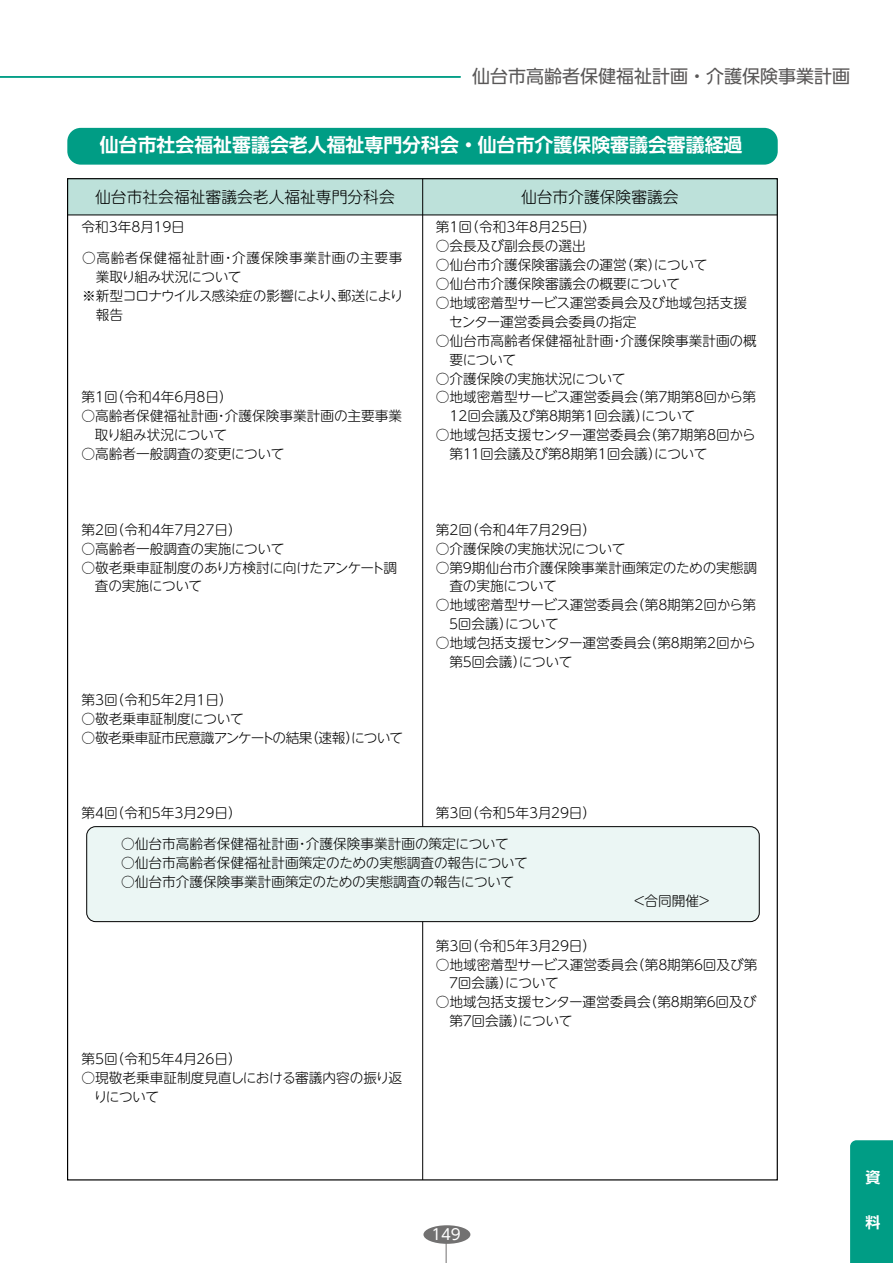
<style>
.page{position:relative;width:893px;height:1263px;background:#fff}
.page>*{position:absolute;margin:0;border:0;box-sizing:border-box;transform-origin:0 0}
.t1{font:700 18.9px "UD Shin Go Pr 6 De";color:#fff}
.t2{font:18px "UD Shin Go Pro";color:#595757}
.t3{font:300 15.75px "UD Shin M Go Pr 6";color:#000}
.t4{font:15px "UD Shin Go Pro";color:#fff}
.t5{font:700 15px "UD Shin Go Pro De";color:#fff}
.t6{font:300 13.65px/18.9px "UD Shin M Go Pr 6";color:#000}
.t7{font:300 13.65px/18.9px "UD Shin M Go Pr 6";letter-spacing:-.025em;color:#000}
.t8{font:300 13.65px "UD Shin M Go Pr 6";letter-spacing:-.035em;color:#000}
.t9{font:300 13.65px "UD Shin M Go Pr 6";letter-spacing:-.04em;color:#000}
.t10{font:300 13.65px "UD Shin M Go Pr 6";letter-spacing:.045em;color:#000}
</style>
<div class="page">
<div style="left:423px;top:1225px;width:47px;height:19px;background:#727171;border-radius:50%"></div>
<svg style="left:446px;top:1244px;width:1px;height:19px"></svg>
<hr style="left:0;top:76px;width:461px;height:2px;background:#009d85">
<div style="left:67px;top:179px;width:710px;height:36px;background:#bde1da"></div>
<hr style="left:68px;top:215px;width:709px;height:1px;background:#000">
<hr style="left:422px;top:179px;width:1px;height:1001px;background:#000">
<div style="left:67px;top:128px;width:711px;height:37px;background:#009d85;border-radius:13px"></div>
<div style="left:87px;top:827px;width:672px;height:95px;background:#ebf6f4;border-radius:9px"></div>
<div style="left:87px;top:826px;width:672px;height:96px;border:1px solid #000;border-radius:9px"></div>
<div style="left:850px;top:1140px;width:43px;height:123px;background:#009d85"></div>
<h2 class="t2" style="left:472px;top:62px;width:379px">仙台市高齢者保健福祉計画・介護保険事業計画</h2>
<h1 class="t1" style="left:100px;top:130px;width:644px">仙台市社会福祉審議会老人福祉専門分科会・仙台市介護保険審議会審議経過</h1>
<p class="t3" style="left:95px;top:184px;width:301px">仙台市社会福祉審議会老人福祉専門分科会</p>
<p class="t3" style="left:521px;top:184px;width:159px">仙台市介護保険審議会</p>
<p class="t6" style="left:81px;top:217px;width:105px">令和3年8月19日</p>
<p class="t10" style="left:82px;top:247px;width:322px">○高齢者保健福祉計画・介護保険事業計画の主要事</p>
<p class="t7" style="left:96px;top:266px;width:147px">業取り組み状況について</p>
<p class="t9" style="left:82px;top:284px;width:323px">※新型コロナウイルス感染症の影響により、郵送により</p>
<p class="t6" style="left:96px;top:304px;width:29px">報告</p>
<p class="t6" style="left:81px;top:387px;width:152px">第1回（令和4年6月8日）</p>
<p class="t6" style="left:95px;top:406px;width:309px;text-indent:-14px">○高齢者保健福祉計画・介護保険事業計画の主要事業取り組み状況について</p>
<p class="t6" style="left:81px;top:444px;width:205px">○高齢者一般調査の変更について</p>
<p class="t6" style="left:81px;top:519px;width:162px">第2回（令和4年7月27日）</p>
<p class="t6" style="left:81px;top:538px;width:205px">○高齢者一般調査の実施について</p>
<p class="t7" style="left:95px;top:557px;width:304px;text-indent:-14px">○敬老乗車証制度のあり方検討に向けたアンケート調査の実施について</p>
<p class="t6" style="left:81px;top:689px;width:152px">第3回（令和5年2月1日）</p>
<p class="t6" style="left:81px;top:708px;width:164px">○敬老乗車証制度について</p>
<p class="t8" style="left:81px;top:726px;width:323px">○敬老乗車証市民意識アンケートの結果（速報）について</p>
<p class="t6" style="left:81px;top:803px;width:162px">第4回（令和5年3月29日）</p>
<p class="t6" style="left:436px;top:217px;width:162px">第1回（令和3年8月25日）</p>
<p class="t6" style="left:436px;top:236px;width:151px">○会長及び副会長の選出</p>
<p class="t6" style="left:436px;top:255px;width:273px">○仙台市介護保険審議会の運営（案）について</p>
<p class="t6" style="left:436px;top:274px;width:246px">○仙台市介護保険審議会の概要について</p>
<p class="t6" style="left:449px;top:293px;width:300px;text-indent:-13px">○地域密着型サービス運営委員会及び地域包括支援センター運営委員会委員の指定</p>
<p class="t6" style="left:449px;top:330px;width:309px;text-indent:-14px">○仙台市高齢者保健福祉計画・介護保険事業計画の概要について</p>
<p class="t6" style="left:436px;top:368px;width:191px">○介護保険の実施状況について</p>
<p class="t6" style="left:449px;top:387px;width:308px;text-indent:-14px">○地域密着型サービス運営委員会（第７期第8回から第<br>12回会議及び第８期第1回会議）について</p>
<p class="t6" style="left:449px;top:425px;width:308px;text-indent:-14px">○地域包括支援センター運営委員会（第７期第8回から第１１回会議及び第８期第1回会議）について</p>
<p class="t6" style="left:436px;top:519px;width:162px">第2回（令和4年7月29日）</p>
<p class="t6" style="left:436px;top:538px;width:191px">○介護保険の実施状況について</p>
<p class="t6" style="left:449px;top:557px;width:309px;text-indent:-14px">○第９期仙台市介護保険事業計画策定のための実態調査の実施について</p>
<p class="t6" style="left:447px;top:595px;width:311px;text-indent:-11px">○地域密着型サービス運営委員会（第８期第2回から第<br>５回会議）について</p>
<p class="t6" style="left:449px;top:633px;width:308px;text-indent:-14px">○地域包括支援センター運営委員会（第８期第2回から第５回会議）について</p>
<p class="t6" style="left:436px;top:803px;width:162px">第3回（令和5年3月29日）</p>
<p class="t6" style="left:121px;top:834px;width:389px">○仙台市高齢者保健福祉計画・介護保険事業計画の策定について</p>
<p class="t6" style="left:121px;top:853px;width:408px">○仙台市高齢者保健福祉計画策定のための実態調査の報告について</p>
<p class="t6" style="left:121px;top:872px;width:394px">○仙台市介護保険事業計画策定のための実態調査の報告について</p>
<p class="t6" style="left:632px;top:891px;width:80px">＜合同開催＞</p>
<p class="t6" style="left:81px;top:1049px;width:162px">第5回（令和5年4月26日）</p>
<p class="t6" style="left:94px;top:1067px;width:310px;text-indent:-12px">○現敬老乗車証制度見直しにおける審議内容の振り返りについて</p>
<p class="t6" style="left:436px;top:935px;width:162px">第3回（令和5年3月29日）</p>
<p class="t6" style="left:447px;top:954px;width:312px;text-indent:-11px">○地域密着型サービス運営委員会（第８期第６回及び第<br>７回会議）について</p>
<p class="t6" style="left:449px;top:992px;width:308px;text-indent:-14px">○地域包括支援センター運営委員会（第８期第６回及び第７回会議）について</p>
<p class="t4" style="left:432px;top:1222px;width:30px">149</p>
<p class="t5" style="left:865px;top:1165px;width:16px">資</p>
<p class="t5" style="left:865px;top:1210px;width:16px">料</p>
</div>
